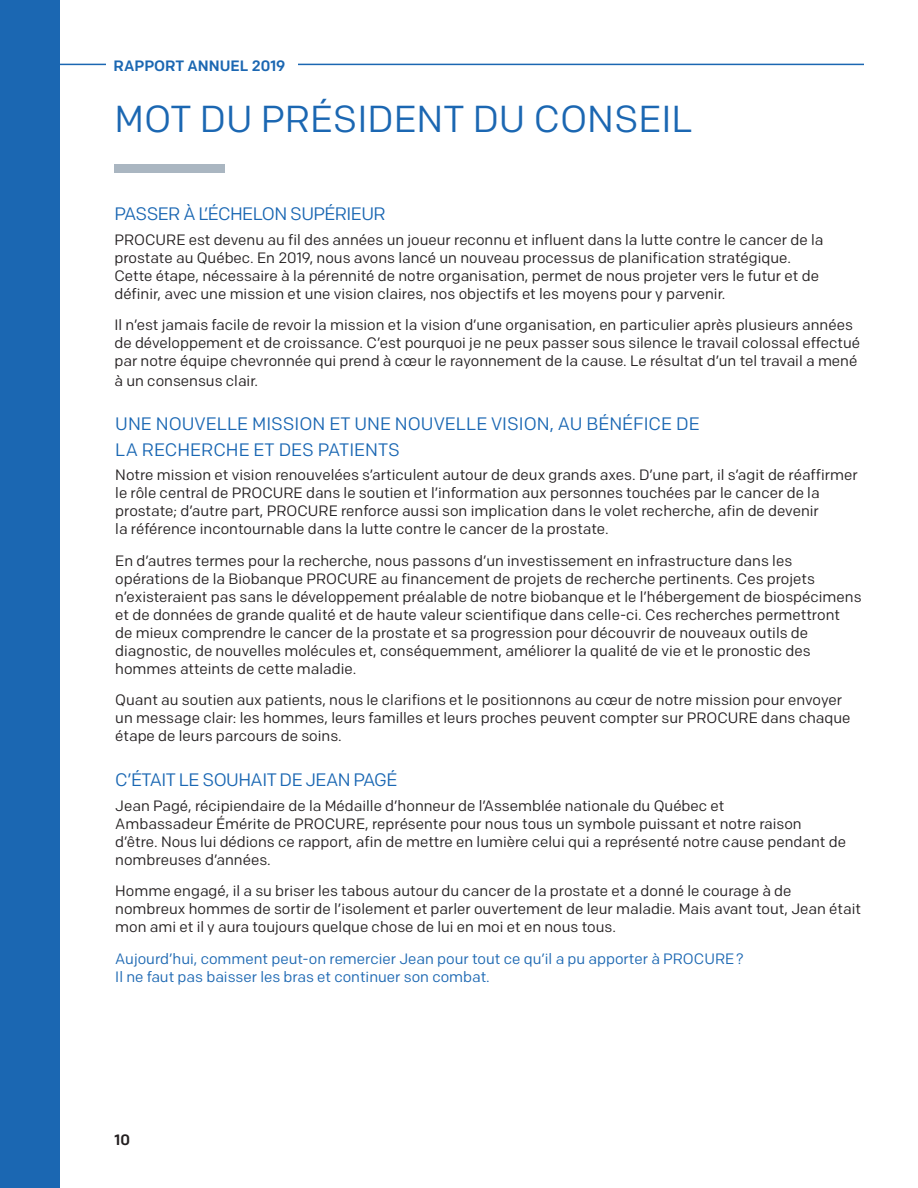
<style>
.page{position:relative;width:918px;height:1188px;background:#fff}
.page>*{position:absolute;margin:0;border:0;box-sizing:border-box;transform-origin:0 0}
.t1{font:37.5px "Colfax";color:#1b67b2}
.t2{font:18px/25.5px "Colfax";color:#1a67b3}
.t3{font:18px "Colfax";letter-spacing:-.03em;color:#1a67b3}
.t4{font:15px/18px "Colfax";color:#231f20}
.t5{font:15px/18px "Colfax";color:#1b67b2}
.t6{font:500 15px "Colfax";color:#1b67b2}
.t7{font:500 15px "Colfax";color:#231f20}
</style>
<div class="page">
<hr style="left:54px;top:64px;width:810px;height:1px;background:#1b67b2">
<div style="left:107px;top:54px;width:191px;height:22px;background:#fff"></div>
<div style="left:0;top:0;width:60px;height:1188px;background:#1b67b2"></div>
<div style="left:114px;top:164px;width:111px;height:9px;background:#aab6c1"></div>
<p class="t6" style="left:114px;top:56px;width:173px">RAPPORT ANNUEL 2019</p>
<h1 class="t1" style="left:114px;top:96px;width:580px">MOT DU PRÉSIDENT DU CONSEIL</h1>
<p class="t3" style="left:114px;top:202px;width:273px">PASSER À L’ÉCHELON SUPÉRIEUR</p>
<p class="t4" style="left:114px;top:230px;width:710px">PROCURE est devenu au fil des années un joueur reconnu et influent dans la lutte contre le cancer de la prostate au Québec. En 2019, nous avons lancé un nouveau processus de planification stratégique.<br>Cette étape, nécessaire à la pérennité de notre organisation, permet de nous projeter vers le futur et de définir, avec une mission et une vision claires, nos objectifs et les moyens pour y parvenir.</p>
<p class="t4" style="left:114px;top:316px;width:747px">Il n’est jamais facile de revoir la mission et la vision d’une organisation, en particulier après plusieurs années de développement et de croissance. C’est pourquoi je ne peux passer sous silence le travail colossal effectué par notre équipe chevronnée qui prend à cœur le rayonnement de la cause. Le résultat d’un tel travail a mené</p>
<p class="t4" style="left:114px;top:371px;width:145px">à un consensus clair.</p>
<p class="t2" style="left:115px;top:411px;width:586px">UNE NOUVELLE MISSION ET UNE NOUVELLE VISION, AU BÉNÉFICE DE<br>LA RECHERCHE ET DES PATIENTS</p>
<p class="t4" style="left:115px;top:466px;width:744px">Notre mission et vision renouvelées s’articulent autour de deux grands axes. D’une part, il s’agit de réaffirmer le rôle central de PROCURE dans le soutien et l’information aux personnes touchées par le cancer de la prostate; d’autre part, PROCURE renforce aussi son implication dans le volet recherche, afin de devenir<br>la référence incontournable dans la lutte contre le cancer de la prostate.</p>
<p class="t4" style="left:115px;top:552px;width:748px">En d’autres termes pour la recherche, nous passons d’un investissement en infrastructure dans les opérations de la Biobanque PROCURE au financement de projets de recherche pertinents. Ces projets n’existeraient pas sans le développement préalable de notre biobanque et le l’hébergement de biospécimens et de données de grande qualité et de haute valeur scientifique dans celle-ci. Ces recherches permettront<br>de mieux comprendre le cancer de la prostate et sa progression pour découvrir de nouveaux outils de diagnostic, de nouvelles molécules et, conséquemment, améliorer la qualité de vie et le pronostic des hommes atteints de cette maladie.</p>
<p class="t4" style="left:115px;top:691px;width:737px">Quant au soutien aux patients, nous le clarifions et le positionnons au cœur de notre mission pour envoyer un message clair: les hommes, leurs familles et leurs proches peuvent compter sur PROCURE dans chaque étape de leurs parcours de soins.</p>
<p class="t3" style="left:115px;top:769px;width:284px">C’ÉTAIT LE SOUHAIT DE JEAN PAGÉ</p>
<p class="t4" style="left:115px;top:797px;width:732px">Jean Pagé, récipiendaire de la Médaille d’honneur de l’Assemblée nationale du Québec et<br>Ambassadeur Émérite de PROCURE, représente pour nous tous un symbole puissant et notre raison d’être. Nous lui dédions ce rapport, afin de mettre en lumière celui qui a représenté notre cause pendant de nombreuses d’années.</p>
<p class="t4" style="left:115px;top:882px;width:747px">Homme engagé, il a su briser les tabous autour du cancer de la prostate et a donné le courage à de nombreux hommes de sortir de l’isolement et parler ouvertement de leur maladie. Mais avant tout, Jean était mon ami et il y aura toujours quelque chose de lui en moi et en nous tous.</p>
<p class="t5" style="left:115px;top:950px;width:630px">Aujourd’hui, comment peut-on remercier Jean pour tout ce qu’il a pu apporter à PROCURE?<br>Il ne faut pas baisser les bras et continuer son combat.</p>
<p class="t7" style="left:114px;top:1131px;width:17px">10</p>
</div>
